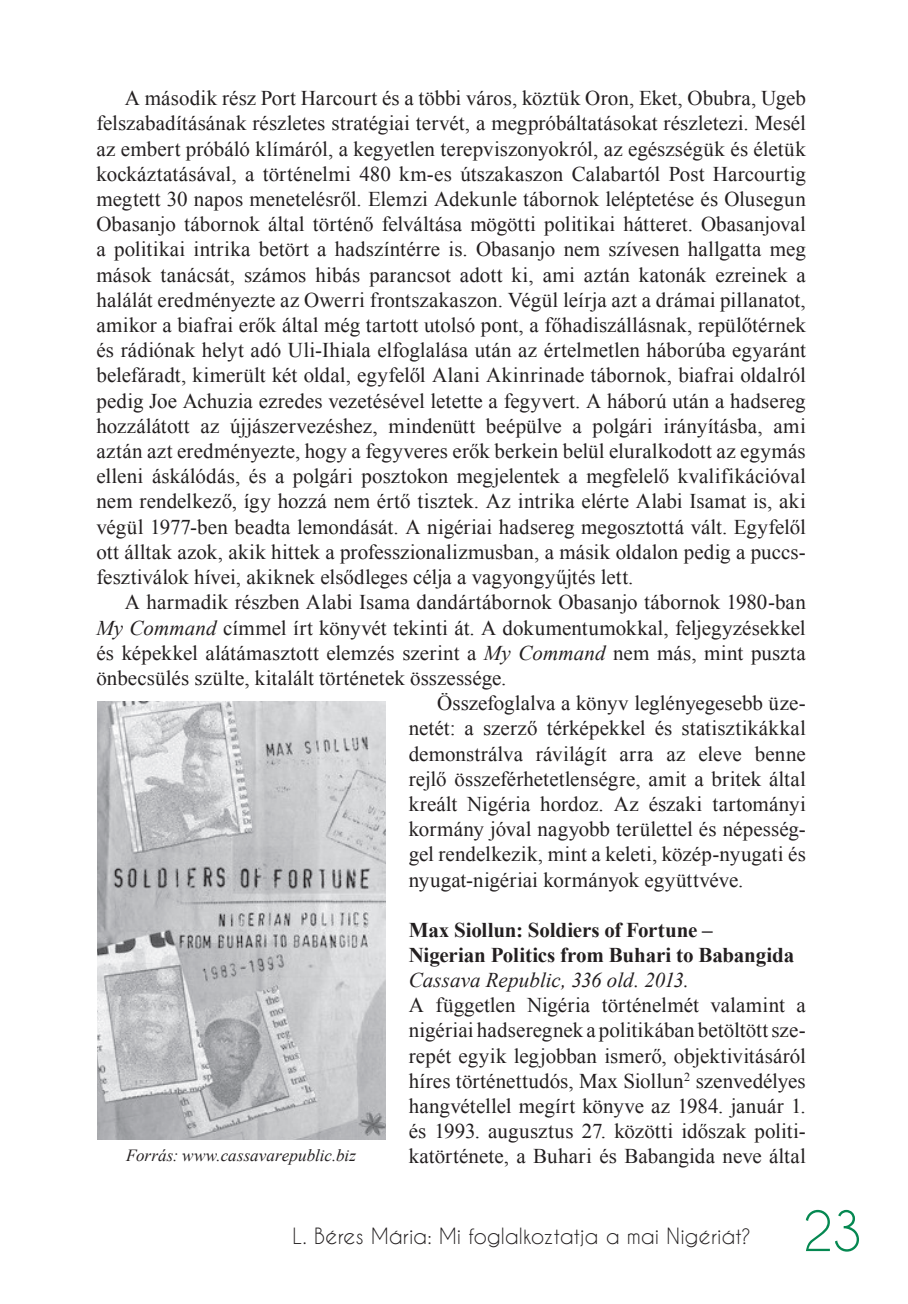
<style>
.page{position:relative;width:908px;height:1304px;background:#fff}
.page>*{position:absolute;margin:0;border:0;box-sizing:border-box;transform-origin:0 0}
.t1{font:52px "Caviar Dreams";color:#058851}
._4_kenyer{font:21px/25.2px "Times New Roman";color:#231f20;text-align:justify}
._3_elso_bekezdes{font:21px/25.2px "Times New Roman";letter-spacing:.005em;color:#231f20;text-align:justify}
.alcim_1{font:700 21px/25.2px "Times New Roman";letter-spacing:-.01em;color:#231f20}
.t2{font:21px "Caviar Dreams";letter-spacing:-.005em;color:#231f20}
._4_kepalairas{font:italic 17px "Times New Roman";letter-spacing:.005em;color:#231f20}
.s1{font-style:italic}
.s2{font-weight:400;font-style:italic}
</style>
<div class="page">
<img style="left:97px;top:702px;width:289px;height:437px">
<p class="_4_kenyer" style="left:96px;top:85px;width:710px;text-indent:28px">A második rész Port Harcourt és a többi város, köztük Oron, Eket, Obubra, Ugeb felszabadításának részletes stratégiai tervét, a megpróbáltatásokat részletezi. Mesél az embert próbáló klímáról, a kegyetlen terepviszonyokról, az egészségük és életük kockáztatásával, a történelmi 480 km-es útszakaszon Calabartól Post Harcourtig megtett 30 napos menetelésről. Elemzi Adekunle tábornok leléptetése és Olusegun Obasanjo tábornok által történő felváltása mögötti politikai hátteret. Obasanjoval a politikai intrika betört a hadszíntérre is. Obasanjo nem szívesen hallgatta meg mások tanácsát, számos hibás parancsot adott ki, ami aztán katonák ezreinek a halálát eredményezte az Owerri frontszakaszon. Végül leírja azt a drámai pillanatot, amikor a biafrai erők által még tartott utolsó pont, a főhadiszállásnak, repülőtérnek és rádiónak helyt adó Uli-Ihiala elfoglalása után az értelmetlen háborúba egyaránt belefáradt, kimerült két oldal, egyfelől Alani Akinrinade tábornok, biafrai oldalról pedig Joe Achuzia ezredes vezetésével letette a fegyvert. A háború után a hadsereg hozzálátott az újjászervezéshez, mindenütt beépülve a polgári irányításba, ami aztán azt eredményezte, hogy a fegyveres erők berkein belül eluralkodott az egymás elleni áskálódás, és a polgári posztokon megjelentek a megfelelő kvalifikációval nem rendelkező, így hozzá nem értő tisztek. Az intrika elérte Alabi Isamat is, aki végül 1977-ben beadta lemondását. A nigériai hadsereg megosztottá vált. Egyfelől ott álltak azok, akik hittek a professzionalizmusban, a másik oldalon pedig a puccs&shy;fesztiválok hívei, akiknek elsődleges célja a vagyongyűjtés lett.</p>
<p class="_4_kenyer" style="left:96px;top:589px;width:710px;text-indent:28px">A harmadik részben Alabi Isama dandártábornok Obasanjo tábornok 1980-ban <span class="s1">My Command</span> címmel írt könyvét tekinti át. A dokumentumokkal, feljegyzésekkel és képekkel alátámasztott elemzés szerint a <span class="s1">My Command</span> nem más, mint puszta önbecsülés szülte, kitalált történetek összessége.</p>
<p class="_4_kenyer" style="left:408px;top:690px;width:398px;text-indent:28px">Összefoglalva a könyv leglényegesebb üze&shy;netét: a szerző térképekkel és statisztikákkal demonstrálva rávilágít arra az eleve benne rejlő összeférhetetlenségre, amit a britek által kreált Nigéria hordoz. Az északi tartományi kormány jóval nagyobb területtel és népesség&shy;gel rendelkezik, mint a keleti, közép-nyugati és nyugat-nigériai kormányok együttvéve.</p>
<p class="alcim_1" style="left:408px;top:916px;width:387px">Max Siollun: Soldiers of Fortune –<br>Nigerian Politics from Buhari to Babangida<br><span class="s2">Cassava Republic, 336 old. 2013.</span></p>
<p class="_3_elso_bekezdes" style="left:408px;top:992px;width:398px">A független Nigéria történelmét valamint a nigériai hadseregnek a politikában betöltött sze&shy;repét egyik legjobban ismerő, objektivitásáról híres történettudós, Max Siollun<sup>2</sup> szenvedélyes hangvétellel megírt könyve az 1984. január 1. és 1993. augusztus 27. közötti időszak politi-</p>
<p class="_4_kepalairas" style="left:126px;top:1144px;width:231px">Forrás: www.cassavarepublic.biz</p>
<p class="_3_elso_bekezdes" style="left:408px;top:1143px;width:398px">katörténete, a Buhari és Babangida neve által</p>
<p class="t2" style="left:292px;top:1225px;width:459px">L. Béres Mária: Mi foglalkoztatja a mai Nigériát?</p>
<h1 class="t1" style="left:801px;top:1203px;width:62px">23</h1>
</div>
